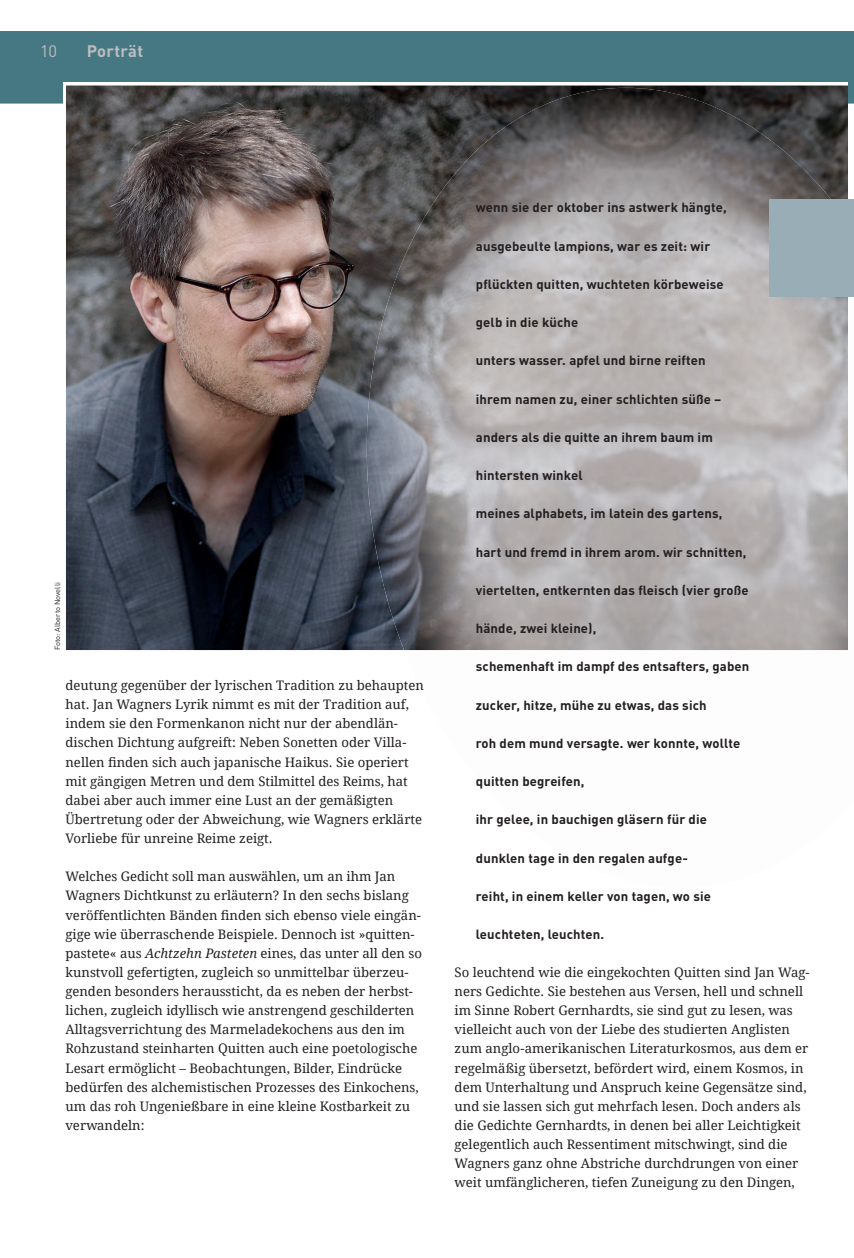
<style>
.page{position:relative;width:854px;height:1258px;background:#fff}
.page>*{position:absolute;margin:0;border:0;box-sizing:border-box;transform-origin:0 0}
.t1{font:700 16.5px "DINOT";letter-spacing:.02em;color:#bcbdc0}
.t2{font:16.5px "DINOT";color:#bcbdc0}
.t3{font:13.2px/19px "Droid Serif";color:#231f20}
.t4{font:700 13.2px "DINOT";letter-spacing:.01em;color:#231f20}
.t5{font:13.2px "Droid Serif 2";color:#231f20}
.t6{font:7.5px "DINOT";color:#231f20}
.s1{font-style:italic}
</style>
<div class="page">
<div style="left:0;top:32px;width:854px;height:72px;background:#467883"></div>
<hr style="left:0;top:104px;width:854px;height:1px;background:#a8a9ad">
<svg style="left:63px;top:83px;width:785px;height:22px;background:#ddd"></svg>
<img style="left:66px;top:86px;width:782px;height:564px">
<img style="left:442px;top:88px;width:356px;height:562px">
<img style="left:797px;top:163px;width:51px;height:487px">
<img style="left:391px;top:189px;width:52px;height:461px">
<img style="left:360px;top:288px;width:32px;height:328px">
<div style="left:769px;top:199px;width:85px;height:98px;background:#99adb6"></div>
<p class="t2" style="left:40px;top:40px;width:19px">10</p>
<p class="t1" style="left:87px;top:40px;width:58px">Porträt</p>
<p class="t6" style="left:53px;top:650px;width:69px;rotate:-90deg">Foto: Alberto Novelli</p>
<p class="t3" style="left:66px;top:676px;width:360px">deutung gegenüber der lyrischen Tradition zu behaupten hat. Jan Wagners Lyrik nimmt es mit der Tradition auf, indem sie den Formenkanon nicht nur der abendlän&shy;dischen Dichtung aufgreift: Neben Sonetten oder Villa-</p>
<p class="t5" style="left:66px;top:754px;width:345px">nellen finden sich auch japanische Haikus. Sie operiert</p>
<p class="t3" style="left:66px;top:771px;width:358px">mit gängigen Metren und dem Stilmittel des Reims, hat dabei aber auch immer eine Lust an der gemäßigten Übertretung oder der Abweichung, wie Wagners erklärte Vorliebe für unreine Reime zeigt.</p>
<p class="t3" style="left:66px;top:867px;width:345px">Welches Gedicht soll man auswählen, um an ihm Jan<br>Wagners Dichtkunst zu erläutern? In den sechs bislang</p>
<p class="t5" style="left:66px;top:907px;width:357px">veröffentlichten Bänden finden sich ebenso viele eingän-</p>
<p class="t3" style="left:66px;top:924px;width:358px">gige wie überraschende Beispiele. Dennoch ist »quitten&shy;pastete« aus <span class="s1">Achtzehn Pasteten</span> eines, das unter all den so kunstvoll gefertigten, zugleich so unmittelbar überzeu&shy;genden besonders heraussticht, da es neben der herbst&shy;lichen, zugleich idyllisch wie anstrengend geschilderten Alltagsverrichtung des Marmeladekochens aus den im Rohzustand steinharten Quitten auch eine poetologische Lesart ermöglicht – Beobachtungen, Bilder, Eindrücke bedürfen des alchemistischen Prozesses des Einkochens, um das roh Ungenießbare in eine kleine Kostbarkeit zu verwandeln:</p>
<p class="t4" style="left:476px;top:198px;width:252px">wenn sie der oktober ins astwerk hängte,</p>
<p class="t4" style="left:476px;top:237px;width:236px">ausgebeulte lampions, war es zeit: wir</p>
<p class="t4" style="left:476px;top:275px;width:249px">pflückten quitten, wuchteten körbeweise</p>
<p class="t4" style="left:476px;top:313px;width:104px">gelb in die küche</p>
<p class="t4" style="left:476px;top:351px;width:231px">unters wasser. apfel und birne reiften</p>
<p class="t4" style="left:476px;top:390px;width:247px">ihrem namen zu, einer schlichten süße –</p>
<p class="t4" style="left:476px;top:428px;width:238px">anders als die quitte an ihrem baum im</p>
<p class="t4" style="left:476px;top:466px;width:108px">hintersten winkel</p>
<p class="t4" style="left:476px;top:504px;width:248px">meines alphabets, im latein des gartens,</p>
<p class="t4" style="left:476px;top:543px;width:272px">hart und fremd in ihrem arom. wir schnitten,</p>
<p class="t4" style="left:476px;top:581px;width:274px">viertelten, entkernten das fleisch (vier große</p>
<p class="t4" style="left:476px;top:619px;width:122px">hände, zwei kleine),</p>
<p class="t4" style="left:476px;top:657px;width:275px">schemenhaft im dampf des entsafters, gaben</p>
<p class="t4" style="left:476px;top:696px;width:232px">zucker, hitze, mühe zu etwas, das sich</p>
<p class="t4" style="left:476px;top:734px;width:266px">roh dem mund versagte. wer konnte, wollte</p>
<p class="t4" style="left:476px;top:772px;width:110px">quitten begreifen,</p>
<p class="t4" style="left:476px;top:810px;width:233px">ihr gelee, in bauchigen gläsern für die</p>
<p class="t4" style="left:476px;top:849px;width:214px">dunklen tage in den regalen aufge-</p>
<p class="t4" style="left:476px;top:887px;width:237px">reiht, in einem keller von tagen, wo sie</p>
<p class="t4" style="left:476px;top:925px;width:130px">leuchteten, leuchten.</p>
<p class="t3" style="left:455px;top:963px;width:356px">So leuchtend wie die eingekochten Quitten sind Jan Wag&shy;ners Gedichte. Sie bestehen aus Versen, hell und schnell im Sinne Robert Gernhardts, sie sind gut zu lesen, was vielleicht auch von der Liebe des studierten Anglisten zum anglo-amerikanischen Literaturkosmos, aus dem er regelmäßig übersetzt, befördert wird, einem Kosmos, in dem Unterhaltung und Anspruch keine Gegensätze sind, und sie lassen sich gut mehrfach lesen. Doch anders als die Gedichte Gernhardts, in denen bei aller Leichtigkeit gelegentlich auch Ressentiment mitschwingt, sind die Wagners ganz ohne Abstriche durchdrungen von einer weit umfänglicheren, tiefen Zuneigung zu den Dingen,</p>
</div>
